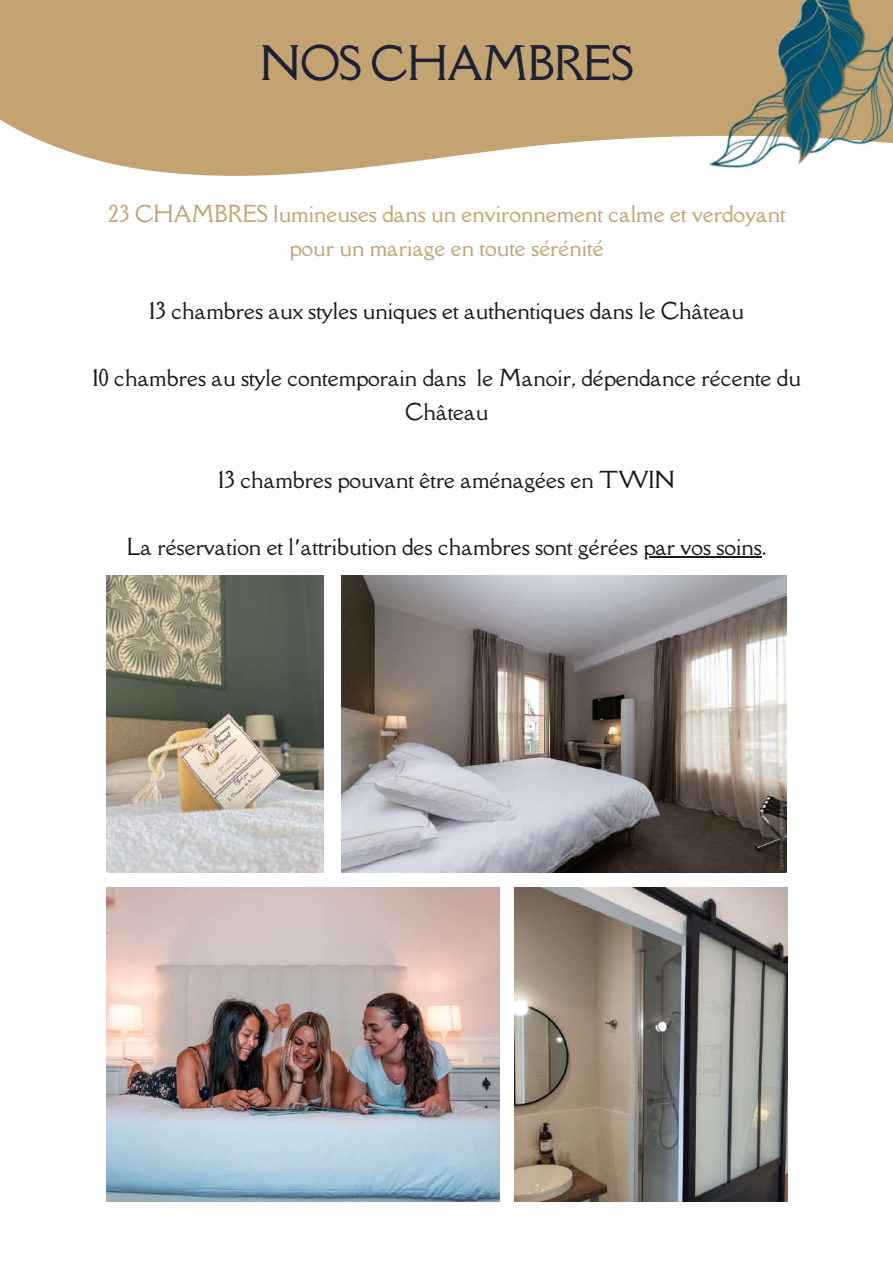
<style>
.page{position:relative;width:893px;height:1264px;background:#fff}
.page>*{position:absolute;margin:0;border:0;box-sizing:border-box;transform-origin:0 0}
.t1{font:43.5px "Della Respira";letter-spacing:-.02em;color:#1d2133}
.t2{font:21.45px/33.8px "Della Respira";color:#1a1a1a;text-align:center}
.t3{font:21.45px/33.8px "Della Respira";color:#c3a371;text-align:center}
.s1{font-family:"Noto Sans Gurmukhi"}
</style>
<div class="page">
<img style="left:107px;top:575px;width:217px;height:297px">
<img style="left:514px;top:887px;width:273px;height:314px">
<img style="left:107px;top:887px;width:392px;height:314px">
<img style="left:341px;top:575px;width:445px;height:297px">
<hr style="left:643px;top:556px;width:118px;height:1px;background:#1a1a1a">
<svg style="left:146px;top:170px;width:194px;height:6px"></svg>
<svg style="left:0;top:0;width:603px;height:170px;background:#c7a97a"></svg>
<img style="left:603px;top:0;width:289px;height:168px">
<h1 class="t1" style="left:260px;top:33px;width:375px">NOS CHAMBRES</h1>
<p class="t3" style="left:108px;top:197px;width:679px">23 CHAMBRES lumineuses dans un environnement calme et verdoyant pour un mariage en toute sérénité</p>
<p class="t2" style="left:149px;top:294px;width:596px">13 chambres aux styles uniques et authentiques dans le Château</p>
<p class="t2" style="left:92px;top:361px;width:710px">10 chambres au style contemporain dans le Manoir, dépendance récente du<br>Château</p>
<p class="t2" style="left:218px;top:462px;width:458px">13 chambres pouvant être aménagées en TWIN</p>
<p class="t2" style="left:127px;top:530px;width:641px">La réservation et l<span class="s1">’</span>attribution des chambres sont gérées par vos soins.</p>
</div>
